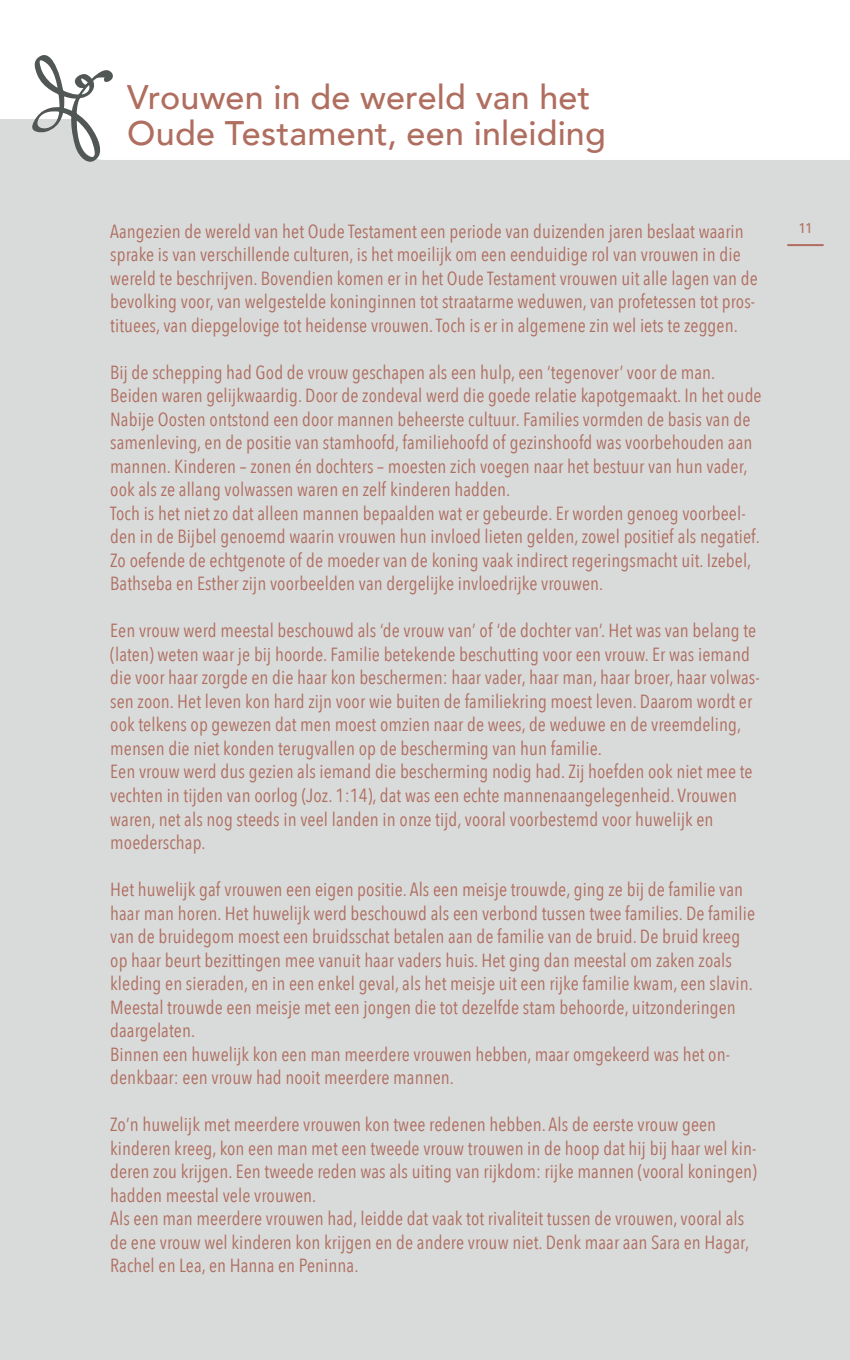
<style>
.page{position:relative;width:850px;height:1360px;background:#fff}
.page>*{position:absolute;margin:0;border:0;box-sizing:border-box;transform-origin:0 0}
.THEMAPAGINA_titel{font:500 34px "Avenir";letter-spacing:.005em;color:#af6e5f}
.t1{font:19px/23.6px "Avenir Next Condensed";letter-spacing:.005em;color:#af6e5f}
.Paginacijfer{font:500 14px "Avenir Next Condensed";color:#af6e5f}
</style>
<div class="page">
<div style="left:0;top:119px;width:849px;height:1240px;background:#d9dada"></div>
<div style="left:117px;top:119px;width:732px;height:41px;background:#fff"></div>
<svg style="left:32px;top:55px;width:85px;height:107px"></svg>
<hr style="left:787px;top:244px;width:35px;height:2px;background:#af6e5f">
<p class="THEMAPAGINA_titel" style="left:127px;top:67px;width:464px">Vrouwen in de wereld van het</p>
<p class="THEMAPAGINA_titel" style="left:127px;top:103px;width:480px">Oude Testament, een inleiding</p>
<p class="t1" style="left:110px;top:218px;width:648px">Aangezien de wereld van het Oude Testament een periode van duizenden jaren beslaat waarin sprake is van verschillende culturen, is het moeilijk om een eenduidige rol van vrouwen in die wereld te beschrijven. Bovendien komen er in het Oude Testament vrouwen uit alle lagen van de bevolking voor, van welgestelde koninginnen tot straatarme weduwen, van profetessen tot pros&shy;tituees, van diepgelovige tot heidense vrouwen. Toch is er in algemene zin wel iets te zeggen.</p>
<p class="t1" style="left:110px;top:359px;width:652px">Bij de schepping had God de vrouw geschapen als een hulp, een ‘tegenover’ voor de man.<br>Beiden waren gelijkwaardig. Door de zondeval werd die goede relatie kapotgemaakt. In het oude Nabije Oosten ontstond een door mannen beheerste cultuur. Families vormden de basis van de samenleving, en de positie van stamhoofd, familiehoofd of gezinshoofd was voorbehouden aan mannen. Kinderen – zonen én dochters – moesten zich voegen naar het bestuur van hun vader, ook als ze allang volwassen waren en zelf kinderen hadden.</p>
<p class="t1" style="left:110px;top:500px;width:651px">Toch is het niet zo dat alleen mannen bepaalden wat er gebeurde. Er worden genoeg voorbeel&shy;den in de Bijbel genoemd waarin vrouwen hun invloed lieten gelden, zowel positief als negatief.<br>Zo oefende de echtgenote of de moeder van de koning vaak indirect regeringsmacht uit. Izebel, Bathseba en Esther zijn voorbeelden van dergelijke invloedrijke vrouwen.</p>
<p class="t1" style="left:110px;top:618px;width:650px">Een vrouw werd meestal beschouwd als ‘de vrouw van’ of ‘de dochter van’. Het was van belang te (laten) weten waar je bij hoorde. Familie betekende beschutting voor een vrouw. Er was iemand die voor haar zorgde en die haar kon beschermen: haar vader, haar man, haar broer, haar volwas&shy;sen zoon. Het leven kon hard zijn voor wie buiten de familiekring moest leven. Daarom wordt er ook telkens op gewezen dat men moest omzien naar de wees, de weduwe en de vreemdeling, mensen die niet konden terugvallen op de bescherming van hun familie.</p>
<p class="t1" style="left:110px;top:759px;width:643px">Een vrouw werd dus gezien als iemand die bescherming nodig had. Zij hoefden ook niet mee te vechten in tijden van oorlog (Joz. 1:14), dat was een echte mannenaangelegenheid. Vrouwen waren, net als nog steeds in veel landen in onze tijd, vooral voorbestemd voor huwelijk en moederschap.</p>
<p class="t1" style="left:110px;top:876px;width:646px">Het huwelijk gaf vrouwen een eigen positie. Als een meisje trouwde, ging ze bij de familie van haar man horen. Het huwelijk werd beschouwd als een verbond tussen twee families. De familie van de bruidegom moest een bruidsschat betalen aan de familie van de bruid. De bruid kreeg op haar beurt bezittingen mee vanuit haar vaders huis. Het ging dan meestal om zaken zoals kleding en sieraden, en in een enkel geval, als het meisje uit een rijke familie kwam, een slavin.<br>Meestal trouwde een meisje met een jongen die tot dezelfde stam behoorde, uitzonderingen daargelaten.</p>
<p class="t1" style="left:110px;top:1041px;width:621px">Binnen een huwelijk kon een man meerdere vrouwen hebben, maar omgekeerd was het on&shy;denkbaar: een vrouw had nooit meerdere mannen.</p>
<p class="t1" style="left:110px;top:1111px;width:648px">Zo’n huwelijk met meerdere vrouwen kon twee redenen hebben. Als de eerste vrouw geen kinderen kreeg, kon een man met een tweede vrouw trouwen in de hoop dat hij bij haar wel kin&shy;deren zou krijgen. Een tweede reden was als uiting van rijkdom: rijke mannen (vooral koningen) hadden meestal vele vrouwen.</p>
<p class="t1" style="left:110px;top:1205px;width:640px">Als een man meerdere vrouwen had, leidde dat vaak tot rivaliteit tussen de vrouwen, vooral als de ene vrouw wel kinderen kon krijgen en de andere vrouw niet. Denk maar aan Sara en Hagar,<br>Rachel en Lea, en Hanna en Peninna.</p>
<p class="Paginacijfer" style="left:798px;top:220px;width:15px">11</p>
</div>
